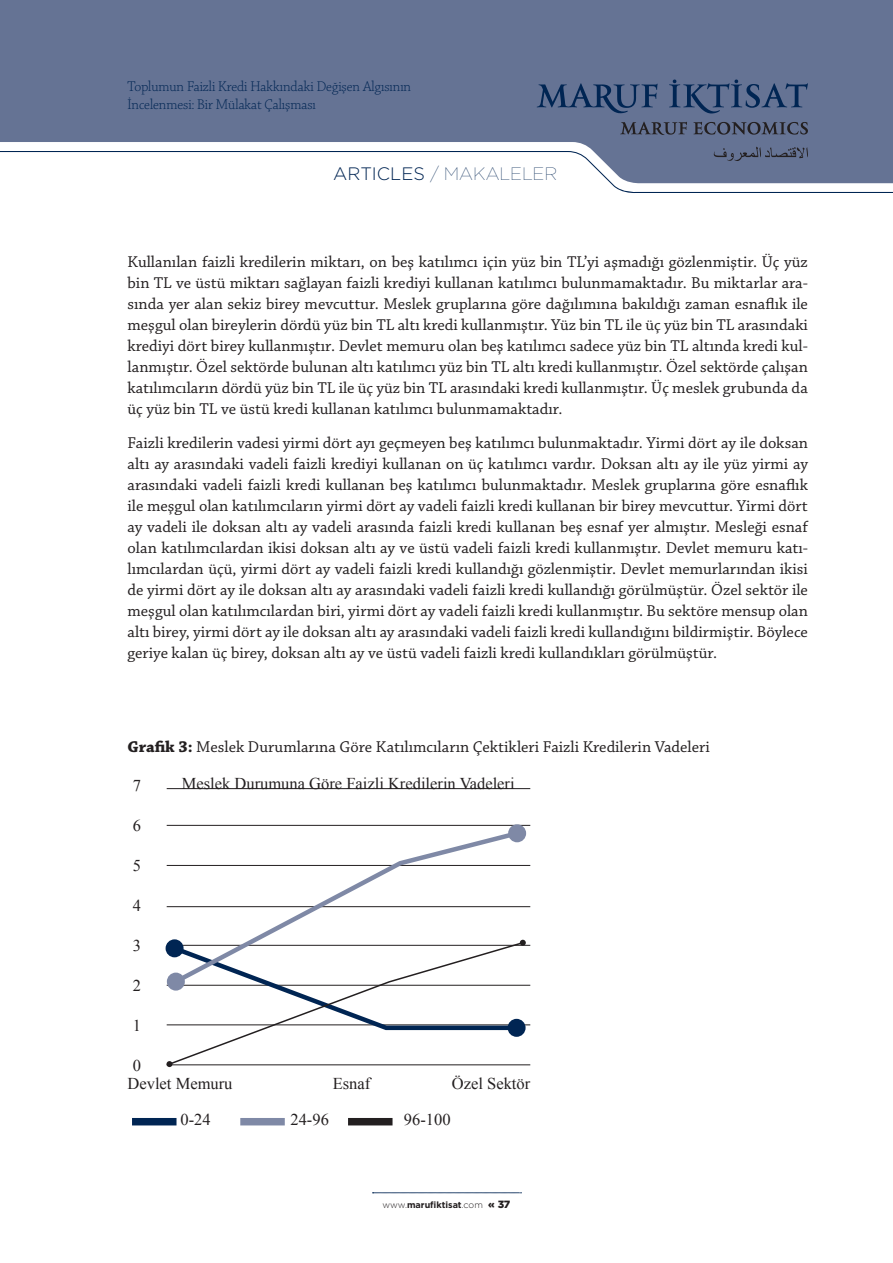
<style>
.page{position:relative;width:893px;height:1263px;background:#fff}
.page>*{position:absolute;margin:0;border:0;box-sizing:border-box;transform-origin:0 0}
.t1{font:18px "Gotham Thin Tr";color:#002553}
.t2{font:16.5px/21px "Chaparral Pro";color:#231f20;text-align:justify}
.t3{font:16.5px "Times New Roman";color:#231f20}
.t4{font:15px/18px "Chaparral Pro Light Subh";color:#002553}
.t5{font:9px "Gotham Bold Tr";color:#231f20}
.s1{font-family:"Gotham Light Tr"}
.s2{font-weight:700}
.s3{font-family:"Gotham Black Tr";font-size:10.5px}
</style>
<div class="page">
<div style="left:0;top:0;width:893px;height:146px;background:#657394"></div>
<svg style="left:372px;top:1192px;width:149px;height:1px"></svg>
<svg style="left:537px;top:83px;width:121px;height:30px;background:#4a5e82"></svg>
<svg style="left:669px;top:80px;width:139px;height:33px;background:#4d6185"></svg>
<svg style="left:620px;top:122px;width:67px;height:13px"></svg>
<svg style="left:693px;top:122px;width:115px;height:13px"></svg>
<svg style="left:0;top:146px;width:893px;height:47px"></svg>
<hr style="left:167px;top:1064px;width:363px;height:1px;background:#231f20">
<hr style="left:167px;top:1024px;width:363px;height:1px;background:#231f20">
<hr style="left:167px;top:985px;width:363px;height:1px;background:#231f20">
<hr style="left:167px;top:945px;width:363px;height:1px;background:#231f20">
<hr style="left:167px;top:906px;width:363px;height:1px;background:#231f20">
<hr style="left:167px;top:865px;width:363px;height:1px;background:#231f20">
<hr style="left:167px;top:825px;width:363px;height:1px;background:#231f20">
<hr style="left:167px;top:788px;width:363px;height:1px;background:#231f20">
<div style="left:132px;top:1118px;width:45px;height:7px;background:#002553"></div>
<div style="left:240px;top:1118px;width:45px;height:7px;background:#7f89a6"></div>
<div style="left:348px;top:1118px;width:45px;height:7px;background:#231f20"></div>
<svg style="left:170px;top:833px;width:353px;height:107px"></svg>
<div style="left:508px;top:824px;width:18px;height:18px;background:#7f89a6;border-radius:50%"></div>
<svg style="left:166px;top:940px;width:360px;height:127px"></svg>
<p class="t4" style="left:128px;top:78px;width:285px">Toplumun Faizli Kredi Hakkındaki Değişen Algısının<br>İncelenmesi: Bir Mülakat Çalışması</p>
<p class="t1" style="left:333px;top:165px;width:226px"><span class="s1">ARTICLES</span> / MAKALELER</p>
<p class="t2" style="left:128px;top:252px;width:682px">Kullanılan faizli kredilerin miktarı, on beş katılımcı için yüz bin TL’yi aşmadığı gözlenmiştir. Üç yüz bin TL ve üstü miktarı sağlayan faizli krediyi kullanan katılımcı bulunmamaktadır. Bu miktarlar ara&shy;sında yer alan sekiz birey mevcuttur. Meslek gruplarına göre dağılımına bakıldığı zaman esnaflık ile meşgul olan bireylerin dördü yüz bin TL altı kredi kullanmıştır. Yüz bin TL ile üç yüz bin TL arasındaki krediyi dört birey kullanmıştır. Devlet memuru olan beş katılımcı sadece yüz bin TL altında kredi kul&shy;lanmıştır. Özel sektörde bulunan altı katılımcı yüz bin TL altı kredi kullanmıştır. Özel sektörde çalışan katılımcıların dördü yüz bin TL ile üç yüz bin TL arasındaki kredi kullanmıştır. Üç meslek grubunda da üç yüz bin TL ve üstü kredi kullanan katılımcı bulunmamaktadır.</p>
<p class="t2" style="left:128px;top:433px;width:682px">Faizli kredilerin vadesi yirmi dört ayı geçmeyen beş katılımcı bulunmaktadır. Yirmi dört ay ile doksan altı ay arasındaki vadeli faizli krediyi kullanan on üç katılımcı vardır. Doksan altı ay ile yüz yirmi ay arasındaki vadeli faizli kredi kullanan beş katılımcı bulunmaktadır. Meslek gruplarına göre esnaflık ile meşgul olan katılımcıların yirmi dört ay vadeli faizli kredi kullanan bir birey mevcuttur. Yirmi dört ay vadeli ile doksan altı ay vadeli arasında faizli kredi kullanan beş esnaf yer almıştır. Mesleği esnaf olan katılımcılardan ikisi doksan altı ay ve üstü vadeli faizli kredi kullanmıştır. Devlet memuru katı&shy;lımcılardan üçü, yirmi dört ay vadeli faizli kredi kullandığı gözlenmiştir. Devlet memurlarından ikisi de yirmi dört ay ile doksan altı ay arasındaki vadeli faizli kredi kullandığı görülmüştür. Özel sektör ile meşgul olan katılımcılardan biri, yirmi dört ay vadeli faizli kredi kullanmıştır. Bu sektöre mensup olan altı birey, yirmi dört ay ile doksan altı ay arasındaki vadeli faizli kredi kullandığını bildirmiştir. Böylece geriye kalan üç birey, doksan altı ay ve üstü vadeli faizli kredi kullandıkları görülmüştür.</p>
<p class="t2" style="left:128px;top:736px;width:584px"><span class="s2">Grafik 3:</span> Meslek Durumlarına Göre Katılımcıların Çektikleri Faizli Kredilerin Vadeleri</p>
<p class="t3" style="left:133px;top:775px;width:10px">7</p>
<p class="t3" style="left:133px;top:814px;width:10px">6</p>
<p class="t3" style="left:133px;top:854px;width:10px">5</p>
<p class="t3" style="left:133px;top:894px;width:10px">4</p>
<p class="t3" style="left:133px;top:934px;width:10px">3</p>
<p class="t3" style="left:133px;top:974px;width:10px">2</p>
<p class="t3" style="left:133px;top:1014px;width:10px">1</p>
<p class="t3" style="left:133px;top:1054px;width:10px">0</p>
<p class="t3" style="left:182px;top:772px;width:334px">Meslek Durumuna Göre Faizli Kredilerin Vadeleri</p>
<p class="t3" style="left:128px;top:1072px;width:106px">Devlet Memuru</p>
<p class="t3" style="left:333px;top:1072px;width:39px">Esnaf</p>
<p class="t3" style="left:452px;top:1072px;width:80px">Özel Sektör</p>
<p class="t3" style="left:180px;top:1108px;width:32px">0-24</p>
<p class="t3" style="left:290px;top:1108px;width:40px">24-96</p>
<p class="t3" style="left:404px;top:1108px;width:48px">96-100</p>
<p class="t5" style="left:383px;top:1199px;width:129px"><span class="s1">www.</span>marufiktisat<span class="s1">.com</span> <span class="s3">« 37</span></p>
</div>
